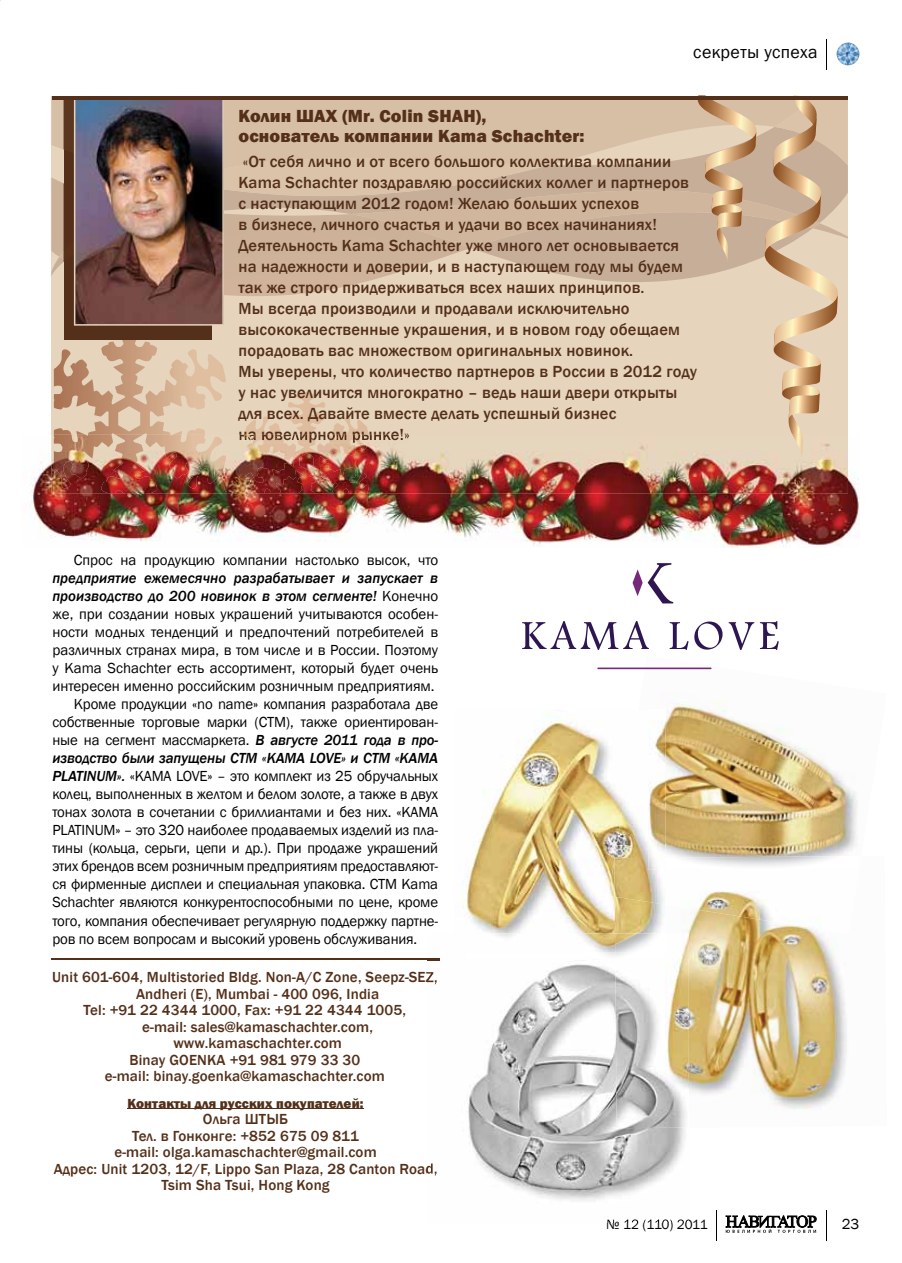
<style>
.page{position:relative;width:902px;height:1263px;background:#fff}
.page>*{position:absolute;margin:0;border:0;box-sizing:border-box;transform-origin:0 0}
.t1{font:800 18px/19.5px "Franklin Gothic";letter-spacing:.01em;color:#54301a}
.t2{font:18px "Franklin Gothic";letter-spacing:.02em;color:#000}
.t3{font:500 16.5px/21px "Franklin Gothic";letter-spacing:.01em;color:#54301a}
.t4{font:15px "Franklin Gothic";letter-spacing:-.01em;color:#000}
.t5{font:500 15px/16.5px "Franklin Gothic";letter-spacing:.01em;color:#54301a;text-align:center}
.t6{font:italic 500 15px "Franklin Gothic";color:#000}
.t7{font:800 13.5px "Franklin Gothic";letter-spacing:.01em;color:#54301a}
.t8{font:13.5px "Franklin Gothic";letter-spacing:-.015em;color:#000}
.s1{font-weight:400;font-style:normal}
.s2{font-weight:500;font-style:italic}
</style>
<div class="page">
<img style="left:836px;top:43px;width:23px;height:22px;border-radius:11px">
<hr style="left:826px;top:39px;width:1px;height:31px;background:#000">
<svg style="left:725px;top:1215px;width:91px;height:18px"></svg>
<hr style="left:825px;top:1210px;width:1px;height:31px;background:#000">
<hr style="left:715px;top:1210px;width:1px;height:31px;background:#000">
<hr style="left:127px;top:1108px;width:236px;height:1px;background:#54301a">
<hr style="left:51px;top:959px;width:388px;height:1px;background:#54301a">
<svg style="left:51px;top:95px;width:796px;height:340px;background:#cab29c"></svg>
<hr style="left:52px;top:96px;width:795px;height:3px;background:#54301a">
<img style="left:466px;top:721px;width:148px;height:212px">
<img style="left:607px;top:1219px;width:81px;height:4px">
<svg style="left:427px;top:972px;width:10px;height:13px"></svg>
<svg style="left:427px;top:1163px;width:10px;height:13px"></svg>
<img style="left:604px;top:953px;width:10px;height:3px">
<img style="left:495px;top:933px;width:119px;height:20px">
<img style="left:468px;top:964px;width:217px;height:237px">
<img style="left:608px;top:721px;width:40px;height:176px">
<img style="left:666px;top:705px;width:192px;height:151px">
<img style="left:665px;top:721px;width:1px;height:131px">
<img style="left:648px;top:723px;width:17px;height:135px">
<img style="left:614px;top:905px;width:51px;height:51px">
<img style="left:615px;top:964px;width:71px;height:164px">
<img style="left:614px;top:858px;width:51px;height:47px">
<img style="left:688px;top:934px;width:159px;height:176px">
<img style="left:677px;top:936px;width:11px;height:152px">
<img style="left:665px;top:963px;width:22px;height:148px">
<img style="left:686px;top:891px;width:135px;height:43px">
<svg style="left:522px;top:621px;width:126px;height:29px"></svg>
<svg style="left:669px;top:622px;width:19px;height:28px"></svg>
<svg style="left:694px;top:621px;width:28px;height:29px"></svg>
<svg style="left:728px;top:621px;width:50px;height:29px"></svg>
<svg style="left:632px;top:563px;width:41px;height:40px"></svg>
<hr style="left:597px;top:667px;width:114px;height:2px;background:#76287a">
<img style="left:30px;top:435px;width:45px;height:103px">
<img style="left:808px;top:435px;width:51px;height:111px">
<img style="left:74px;top:494px;width:734px;height:54px">
<img style="left:226px;top:435px;width:621px;height:59px">
<img style="left:108px;top:494px;width:42px;height:1px">
<img style="left:101px;top:435px;width:125px;height:59px">
<img style="left:246px;top:494px;width:121px;height:1px">
<img style="left:244px;top:443px;width:123px;height:51px">
<img style="left:792px;top:435px;width:10px;height:25px">
<img style="left:239px;top:435px;width:170px;height:8px">
<img style="left:244px;top:435px;width:125px;height:8px">
<p class="t2" style="left:693px;top:41px;width:126px">секреты успеха</p>
<p class="t1" style="left:238px;top:106px;width:347px">Колин ШАХ (Mr. Colin SHAH), основатель компании Kama Schachter:</p>
<p class="t3" style="left:238px;top:151px;width:460px">«От себя лично и от всего большого коллектива компании Kama Schachter поздравляю российских коллег и партнеров с наступающим 2012 годом! Желаю больших успехов<br>в бизнесе, личного счастья и удачи во всех начинаниях!<br>Деятельность Kama Schachter уже много лет основывается на надежности и доверии, и в наступающем году мы будем так же строго придерживаться всех наших принципов.<br>Мы всегда производили и продавали исключительно высококачественные украшения, и в новом году обещаем порадовать вас множеством оригинальных новинок.<br>Мы уверены, что количество партнеров в России в 2012 году у нас увеличится многократно – ведь наши двери открыты для всех. Давайте вместе делать успешный бизнес<br>на ювелирном рынке!»</p>
<p class="t4" style="left:74px;top:551px;width:366px">Спрос на продукцию компании настолько высок, что</p>
<p class="t6" style="left:52px;top:569px;width:387px">предприятие ежемесячно разрабатывает и запускает в</p>
<p class="t6" style="left:52px;top:587px;width:387px">производство до 200 новинок в этом сегменте! <span class="s1">Конечно</span></p>
<p class="t4" style="left:52px;top:605px;width:387px">же, при создании новых украшений учитываются особен-</p>
<p class="t4" style="left:52px;top:623px;width:387px">ности модных тенденций и предпочтений потребителей в</p>
<p class="t4" style="left:52px;top:641px;width:387px">различных странах мира, в том числе и в России. Поэтому</p>
<p class="t4" style="left:52px;top:659px;width:387px">у Kama Schachter есть ассортимент, который будет очень</p>
<p class="t4" style="left:52px;top:677px;width:384px">интересен именно российским розничным предприятиям.</p>
<p class="t4" style="left:74px;top:695px;width:366px">Кроме продукции «no name» компания разработала две</p>
<p class="t4" style="left:52px;top:713px;width:387px">собственные торговые марки (СТМ), также ориентирован-</p>
<p class="t4" style="left:52px;top:731px;width:387px">ные на сегмент массмаркета. <span class="s2">В августе 2011 года в про-</span></p>
<p class="t6" style="left:52px;top:749px;width:387px">изводство были запущены СТМ «KAMA LOVE» и СТМ «KAMA</p>
<p class="t4" style="left:52px;top:767px;width:387px"><span class="s2">PLATINUM».</span> «KAMA LOVE» – это комплект из 25 обручальных</p>
<p class="t4" style="left:52px;top:785px;width:387px">колец, выполненных в желтом и белом золоте, а также в двух</p>
<p class="t4" style="left:52px;top:803px;width:387px">тонах золота в сочетании с бриллиантами и без них. «KAMA</p>
<p class="t4" style="left:52px;top:821px;width:387px">PLATINUM» – это 320 наиболее продаваемых изделий из пла-</p>
<p class="t4" style="left:52px;top:839px;width:387px">тины (кольца, серьги, цепи и др.). При продаже украшений</p>
<p class="t4" style="left:52px;top:857px;width:387px">этих брендов всем розничным предприятиям предоставляют-</p>
<p class="t4" style="left:52px;top:875px;width:387px">ся фирменные дисплеи и специальная упаковка. СТМ Kama</p>
<p class="t4" style="left:52px;top:893px;width:387px">Schachter являются конкурентоспособными по цене, кроме</p>
<p class="t4" style="left:52px;top:911px;width:387px">того, компания обеспечивает регулярную поддержку партне-</p>
<p class="t4" style="left:52px;top:929px;width:366px">ров по всем вопросам и высокий уровень обслуживания.</p>
<p class="t5" style="left:52px;top:969px;width:387px">Unit 601-604, Multistoried Bldg. Non-A/C Zone, Seepz-SEZ,</p>
<p class="t5" style="left:136px;top:985px;width:245px">Andheri (E), Mumbai - 400 096, India</p>
<p class="t5" style="left:84px;top:1002px;width:324px">Tel: +91 22 4344 1000, Fax: +91 22 4344 1005,</p>
<p class="t5" style="left:142px;top:1018px;width:232px">е-mail: sales@kamaschachter.com,</p>
<p class="t5" style="left:173px;top:1035px;width:170px">www.kamaschachter.com</p>
<p class="t5" style="left:129px;top:1051px;width:232px">Binay GOENKA +91 981 979 33 30</p>
<p class="t5" style="left:105px;top:1068px;width:281px">е-mail: binay.goenka@kamaschachter.com</p>
<p class="t7" style="left:127px;top:1094px;width:238px">Контакты для русских покупателей:</p>
<p class="t5" style="left:54px;top:1111px;width:385px">Ольга ШТЫБ<br>Тел. в Гонконге: +852 675 09 811<br>е-mail: olga.kamaschachter@gmail.com<br>Адрес: Unit 1203, 12/F, Lippo San Plaza, 28 Canton Road,<br>Tsim Sha Tsui, Hong Kong</p>
<p class="t8" style="left:606px;top:1216px;width:103px">№ 12 (110) 2011</p>
<p class="t4" style="left:841px;top:1215px;width:19px">23</p>
</div>
